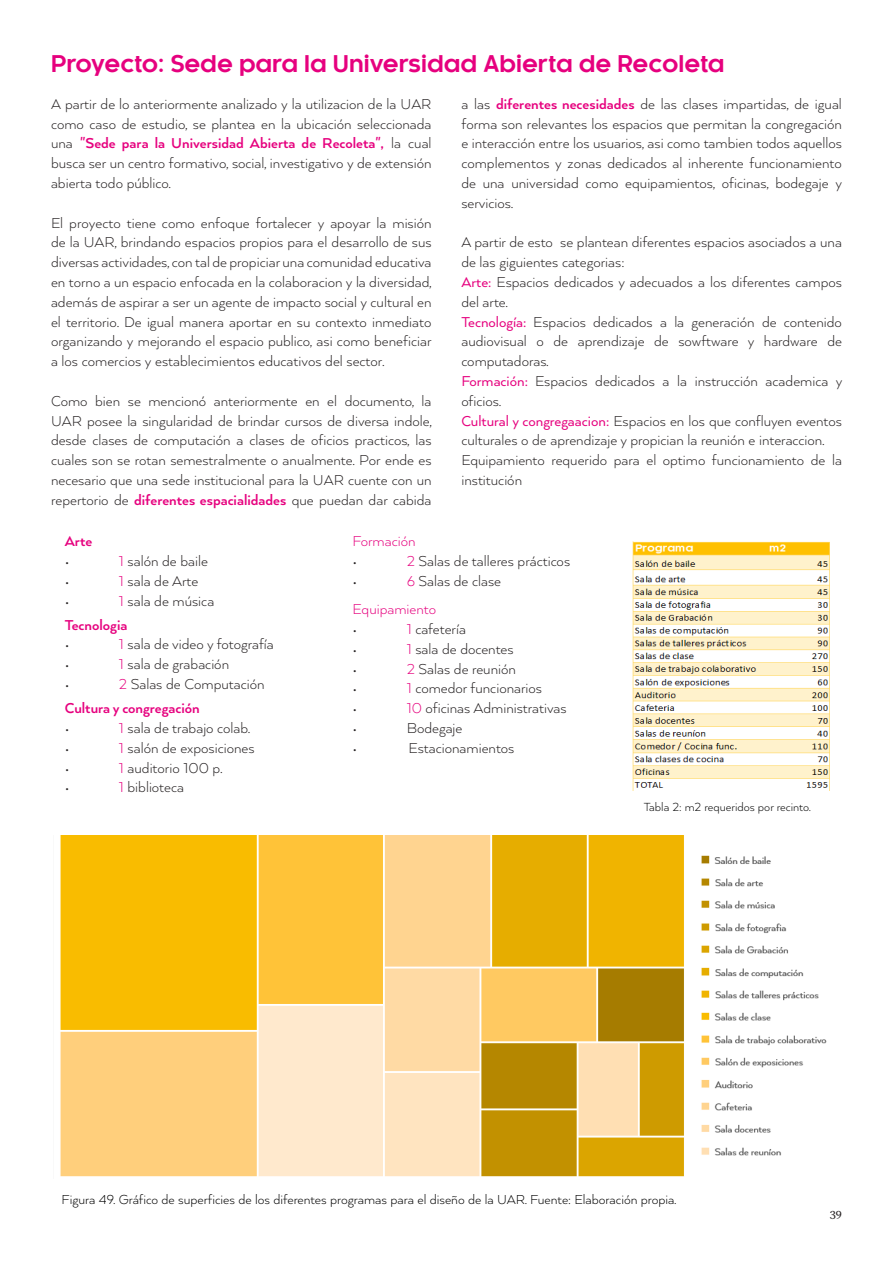
<style>
.page{position:relative;width:893px;height:1263px;background:#fff}
.page>*{position:absolute;margin:0;border:0;box-sizing:border-box;transform-origin:0 0}
.t1{font:700 22.5px "Kaleko 105";color:#e6007e}
.t2{font:300 16.5px/19.8px "Arquitecta";color:#231f20;text-align:justify}
.t3{font:700 16.5px "Arquitecta";color:#e6007e}
.t4{font:300 16.5px "Arquitecta";color:#e6007e}
.t5{font:300 15px "Arquitecta";color:#000}
.t6{font:300 13.5px "Arquitecta";color:#000}
.t7{font:12px "Spectral";color:#231f20}
.s1{font-weight:700;color:#e6007e}
.s2{font-weight:400;color:#e6007e}
.s3{color:#e6007e}
</style>
<div class="page">
<img style="left:60px;top:836px;width:767px;height:341px">
<img style="left:632px;top:541px;width:197px;height:250px">
<p class="t1" style="left:51px;top:51px;width:675px">Proyecto: Sede para la Universidad Abierta de Recoleta</p>
<p class="t2" style="left:51px;top:93px;width:382px">A partir de lo anteriormente analizado y la utilizacion de la UAR como caso de estudio, se plantea en la ubicación seleccionada una <span class="s1">"Sede para la Universidad Abierta de Recoleta",</span> la cual busca ser un centro formativo, social, investigativo y de extensión abierta todo público.</p>
<p class="t2" style="left:51px;top:212px;width:382px">El proyecto tiene como enfoque fortalecer y apoyar la misión de la UAR, brindando espacios propios para el desarrollo de sus diversas actividades, con tal de propiciar una comunidad educativa en torno a un espacio enfocada en la colaboracion y la diversidad, además de aspirar a ser un agente de impacto social y cultural en el territorio. De igual manera aportar en su contexto inmediato organizando y mejorando el espacio publico, asi como beneficiar a los comercios y establecimientos educativos del sector.</p>
<p class="t2" style="left:51px;top:390px;width:382px">Como bien se mencionó anteriormente en el documento, la UAR posee la singularidad de brindar cursos de diversa indole, desde clases de computación a clases de oficios practicos, las cuales son se rotan semestralmente o anualmente. Por ende es necesario que una sede institucional para la UAR cuente con un repertorio de <span class="s1">diferentes espacialidades</span> que puedan dar cabida</p>
<p class="t2" style="left:461px;top:93px;width:382px">a las <span class="s1">diferentes necesidades</span> de las clases impartidas, de igual forma son relevantes los espacios que permitan la congregación e interacción entre los usuarios, asi como tambien todos aquellos complementos y zonas dedicados al inherente funcionamiento de una universidad como equipamientos, oficinas, bodegaje y servicios.</p>
<p class="t2" style="left:461px;top:232px;width:382px">A partir de esto se plantean diferentes espacios asociados a una de las giguientes categorias:</p>
<p class="t2" style="left:461px;top:272px;width:382px"><span class="s2">Arte:</span> Espacios dedicados y adecuados a los diferentes campos del arte.</p>
<p class="t2" style="left:461px;top:311px;width:382px"><span class="s2">Tecnología:</span> Espacios dedicados a la generación de contenido audiovisual o de aprendizaje de sowftware y hardware de computadoras.</p>
<p class="t2" style="left:461px;top:371px;width:382px"><span class="s2">Formación:</span> Espacios dedicados a la instrucción academica y oficios.</p>
<p class="t2" style="left:461px;top:410px;width:382px"><span class="s2">Cultural y congregaacion:</span> Espacios en los que confluyen eventos culturales o de aprendizaje y propician la reunión e interaccion.</p>
<p class="t2" style="left:461px;top:450px;width:382px">Equipamiento requerido para el optimo funcionamiento de la institución</p>
<p class="t3" style="left:65px;top:531px;width:29px">Arte</p>
<p class="t2" style="left:65px;top:550px;width:6px">•</p>
<p class="t2" style="left:119px;top:550px;width:91px"><span class="s3">1</span> salón de baile</p>
<p class="t2" style="left:65px;top:570px;width:6px">•</p>
<p class="t2" style="left:119px;top:570px;width:81px"><span class="s3">1</span> sala de Arte</p>
<p class="t2" style="left:65px;top:590px;width:6px">•</p>
<p class="t2" style="left:119px;top:590px;width:97px"><span class="s3">1</span> sala de música</p>
<p class="t3" style="left:65px;top:614px;width:64px">Tecnologia</p>
<p class="t2" style="left:65px;top:634px;width:6px">•</p>
<p class="t2" style="left:119px;top:634px;width:157px"><span class="s3">1</span> sala de video y fotografía</p>
<p class="t2" style="left:65px;top:654px;width:6px">•</p>
<p class="t2" style="left:119px;top:654px;width:112px"><span class="s3">1</span> sala de grabación</p>
<p class="t2" style="left:65px;top:674px;width:6px">•</p>
<p class="t2" style="left:119px;top:674px;width:147px"><span class="s3">2</span> Salas de Computación</p>
<p class="t3" style="left:65px;top:698px;width:136px">Cultura y congregación</p>
<p class="t2" style="left:65px;top:717px;width:6px">•</p>
<p class="t2" style="left:119px;top:717px;width:133px"><span class="s3">1</span> sala de trabajo colab.</p>
<p class="t2" style="left:65px;top:737px;width:6px">•</p>
<p class="t2" style="left:119px;top:737px;width:137px"><span class="s3">1</span> salón de exposiciones</p>
<p class="t2" style="left:65px;top:757px;width:6px">•</p>
<p class="t2" style="left:119px;top:757px;width:105px"><span class="s3">1</span> auditorio 100 p.</p>
<p class="t2" style="left:65px;top:777px;width:6px">•</p>
<p class="t2" style="left:119px;top:777px;width:67px"><span class="s3">1</span> biblioteca</p>
<p class="t4" style="left:353px;top:531px;width:64px">Formación</p>
<p class="t2" style="left:353px;top:550px;width:6px">•</p>
<p class="t2" style="left:407px;top:550px;width:165px"><span class="s3">2</span> Salas de talleres prácticos</p>
<p class="t2" style="left:353px;top:570px;width:6px">•</p>
<p class="t2" style="left:407px;top:570px;width:96px"><span class="s3">6</span> Salas de clase</p>
<p class="t4" style="left:353px;top:599px;width:85px">Equipamiento</p>
<p class="t2" style="left:353px;top:618px;width:6px">•</p>
<p class="t2" style="left:407px;top:618px;width:61px"><span class="s3">1</span> cafetería</p>
<p class="t2" style="left:353px;top:638px;width:6px">•</p>
<p class="t2" style="left:407px;top:638px;width:108px"><span class="s3">1</span> sala de docentes</p>
<p class="t2" style="left:353px;top:658px;width:6px">•</p>
<p class="t2" style="left:407px;top:658px;width:111px"><span class="s3">2</span> Salas de reunión</p>
<p class="t2" style="left:353px;top:678px;width:6px">•</p>
<p class="t2" style="left:407px;top:678px;width:137px"><span class="s3">1</span> comedor funcionarios</p>
<p class="t2" style="left:353px;top:698px;width:6px">•</p>
<p class="t2" style="left:407px;top:698px;width:162px"><span class="s3">10</span> oficinas Administrativas</p>
<p class="t2" style="left:353px;top:717px;width:6px">•</p>
<p class="t2" style="left:407px;top:717px;width:57px">Bodegaje</p>
<p class="t2" style="left:353px;top:737px;width:6px">•</p>
<p class="t2" style="left:408px;top:737px;width:107px">Estacionamientos</p>
<p class="t6" style="left:644px;top:799px;width:169px">Tabla 2: m2 requeridos por recinto.</p>
<p class="t5" style="left:62px;top:1190px;width:616px">Figura 49. Gráfico de superficies de los diferentes programas para el diseño de la UAR. Fuente: Elaboración propia.</p>
<p class="t7" style="left:830px;top:1206px;width:13px">39</p>
</div>
